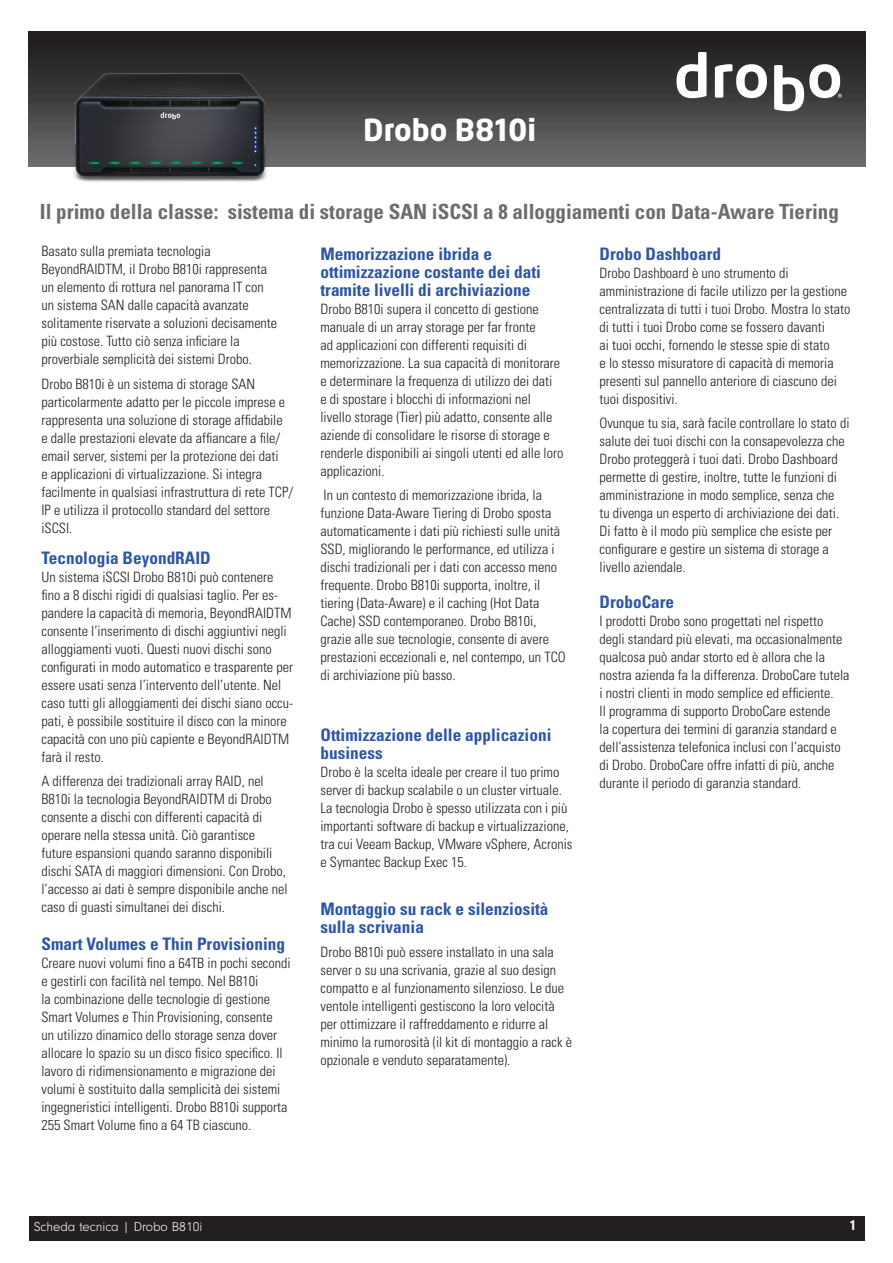
<style>
.page{position:relative;width:893px;height:1263px;background:#fff}
.page>*{position:absolute;margin:0;border:0;box-sizing:border-box;transform-origin:0 0}
.t1{font:700 30px "Neo Tech";color:#fff}
.t2{font:700 condensed 21px "Univers LT Std";color:#6c6d70}
.t3{font:700 condensed 17.25px/18px "Univers LT Std";color:#2e56a4}
.t4{font:700 15px "Neuzeit Gro";color:#fff}
.t5{font:300 condensed 14.25px/18px "Univers LT Std";color:#231f20}
.t6{font:300 13.5px "Neuzeit Gro";color:#fff}
</style>
<div class="page">
<div style="left:28px;top:31px;width:837px;height:136px;background:linear-gradient(to bottom,#191617,#6a6b6d)"></div>
<svg style="left:676px;top:52px;width:30px;height:46px"></svg>
<svg style="left:715px;top:64px;width:52px;height:34px"></svg>
<svg style="left:774px;top:64px;width:68px;height:47px"></svg>
<div style="left:29px;top:1216px;width:835px;height:24px;background:#231f20"></div>
<img style="left:53px;top:70px;width:236px;height:112px">
<h1 class="t1" style="left:363px;top:111px;width:174px">Drobo B810i</h1>
<h2 class="t2" style="left:40px;top:199px;width:800px">Il primo della classe: sistema di storage SAN iSCSI a 8 alloggiamenti con Data-Aware Tiering</h2>
<p class="t5" style="left:41px;top:242px;width:237px">Basato sulla premiata tecnologia BeyondRAIDTM, il Drobo B810i rappresenta un elemento di rottura nel panorama IT con un sistema SAN dalle capacità avanzate solitamente riservate a soluzioni decisamente più costose. Tutto ciò senza inficiare la proverbiale semplicità dei sistemi Drobo.</p>
<p class="t5" style="left:41px;top:375px;width:253px">Drobo B810i è un sistema di storage SAN particolarmente adatto per le piccole imprese e rappresenta una soluzione di storage affidabile<br>e dalle prestazioni elevate da affiancare a file/ email server, sistemi per la protezione dei dati<br>e applicazioni di virtualizzazione. Si integra facilmente in qualsiasi infrastruttura di rete TCP/ IP e utilizza il protocollo standard del settore iSCSI.</p>
<p class="t3" style="left:41px;top:548px;width:171px">Tecnologia BeyondRAID</p>
<p class="t5" style="left:41px;top:568px;width:253px">Un sistema iSCSI Drobo B810i può contenere fino a 8 dischi rigidi di qualsiasi taglio. Per es&shy;pandere la capacità di memoria, BeyondRAIDTM consente l’inserimento di dischi aggiuntivi negli alloggiamenti vuoti. Questi nuovi dischi sono configurati in modo automatico e trasparente per essere usati senza l’intervento dell’utente. Nel caso tutti gli alloggiamenti dei dischi siano occu&shy;pati, è possibile sostituire il disco con la minore capacità con uno più capiente e BeyondRAIDTM farà il resto.</p>
<p class="t5" style="left:41px;top:772px;width:248px">A differenza dei tradizionali array RAID, nel B810i la tecnologia BeyondRAIDTM di Drobo consente a dischi con differenti capacità di operare nella stessa unità. Ciò garantisce future espansioni quando saranno disponibili dischi SATA di maggiori dimensioni. Con Drobo, l’accesso ai dati è sempre disponibile anche nel caso di guasti simultanei dei dischi.</p>
<p class="t3" style="left:41px;top:934px;width:245px">Smart Volumes e Thin Provisioning</p>
<p class="t5" style="left:41px;top:953px;width:251px">Creare nuovi volumi fino a 64TB in pochi secondi e gestirli con facilità nel tempo. Nel B810i<br>la combinazione delle tecnologie di gestione Smart Volumes e Thin Provisioning, consente<br>un utilizzo dinamico dello storage senza dover allocare lo spazio su un disco fisico specifico. Il lavoro di ridimensionamento e migrazione dei volumi è sostituito dalla semplicità dei sistemi ingegneristici intelligenti. Drobo B810i supporta 255 Smart Volume fino a 64 TB ciascuno.</p>
<p class="t3" style="left:320px;top:244px;width:222px">Memorizzazione ibrida e ottimizzazione costante dei dati tramite livelli di archiviazione</p>
<p class="t5" style="left:320px;top:299px;width:244px">Drobo B810i supera il concetto di gestione manuale di un array storage per far fronte<br>ad applicazioni con differenti requisiti di memorizzazione. La sua capacità di monitorare e determinare la frequenza di utilizzo dei dati<br>e di spostare i blocchi di informazioni nel livello storage (Tier) più adatto, consente alle aziende di consolidare le risorse di storage e renderle disponibili ai singoli utenti ed alle loro applicazioni.</p>
<p class="t5" style="left:320px;top:486px;width:247px">In un contesto di memorizzazione ibrida, la funzione Data-Aware Tiering di Drobo sposta automaticamente i dati più richiesti sulle unità SSD, migliorando le performance, ed utilizza i dischi tradizionali per i dati con accesso meno frequente. Drobo B810i supporta, inoltre, il tiering (Data-Aware) e il caching (Hot Data Cache) SSD contemporaneo. Drobo B810i, grazie alle sue tecnologie, consente di avere prestazioni eccezionali e, nel contempo, un TCO di archiviazione più basso.</p>
<p class="t3" style="left:320px;top:725px;width:232px">Ottimizzazione delle applicazioni business</p>
<p class="t5" style="left:320px;top:763px;width:253px">Drobo è la scelta ideale per creare il tuo primo server di backup scalabile o un cluster virtuale.<br>La tecnologia Drobo è spesso utilizzata con i più importanti software di backup e virtualizzazione, tra cui Veeam Backup, VMware vSphere, Acronis e Symantec Backup Exec 15.</p>
<p class="t3" style="left:320px;top:899px;width:230px">Montaggio su rack e silenziosità sulla scrivania</p>
<p class="t5" style="left:320px;top:943px;width:253px">Drobo B810i può essere installato in una sala server o su una scrivania, grazie al suo design compatto e al funzionamento silenzioso. Le due ventole intelligenti gestiscono la loro velocità per ottimizzare il raffreddamento e ridurre al minimo la rumorosità (il kit di montaggio a rack è opzionale e venduto separatamente).</p>
<p class="t3" style="left:599px;top:244px;width:123px">Drobo Dashboard</p>
<p class="t5" style="left:599px;top:263px;width:252px">Drobo Dashboard è uno strumento di amministrazione di facile utilizzo per la gestione centralizzata di tutti i tuoi Drobo. Mostra lo stato di tutti i tuoi Drobo come se fossero davanti<br>ai tuoi occhi, fornendo le stesse spie di stato<br>e lo stesso misuratore di capacità di memoria presenti sul pannello anteriore di ciascuno dei tuoi dispositivi.</p>
<p class="t5" style="left:599px;top:414px;width:252px">Ovunque tu sia, sarà facile controllare lo stato di salute dei tuoi dischi con la consapevolezza che Drobo proteggerà i tuoi dati. Drobo Dashboard permette di gestire, inoltre, tutte le funzioni di amministrazione in modo semplice, senza che<br>tu divenga un esperto di archiviazione dei dati.<br>Di fatto è il modo più semplice che esiste per configurare e gestire un sistema di storage a livello aziendale.</p>
<p class="t3" style="left:599px;top:593px;width:76px">DroboCare</p>
<p class="t5" style="left:599px;top:612px;width:252px">I prodotti Drobo sono progettati nel rispetto degli standard più elevati, ma occasionalmente qualcosa può andar storto ed è allora che la nostra azienda fa la differenza. DroboCare tutela i nostri clienti in modo semplice ed efficiente.<br>Il programma di supporto DroboCare estende<br>la copertura dei termini di garanzia standard e dell’assistenza telefonica inclusi con l’acquisto di Drobo. DroboCare offre infatti di più, anche durante il periodo di garanzia standard.</p>
<p class="t6" style="left:34px;top:1219px;width:170px">Scheda tecnica | Drobo B810i</p>
<p class="t4" style="left:849px;top:1217px;width:9px">1</p>
</div>
